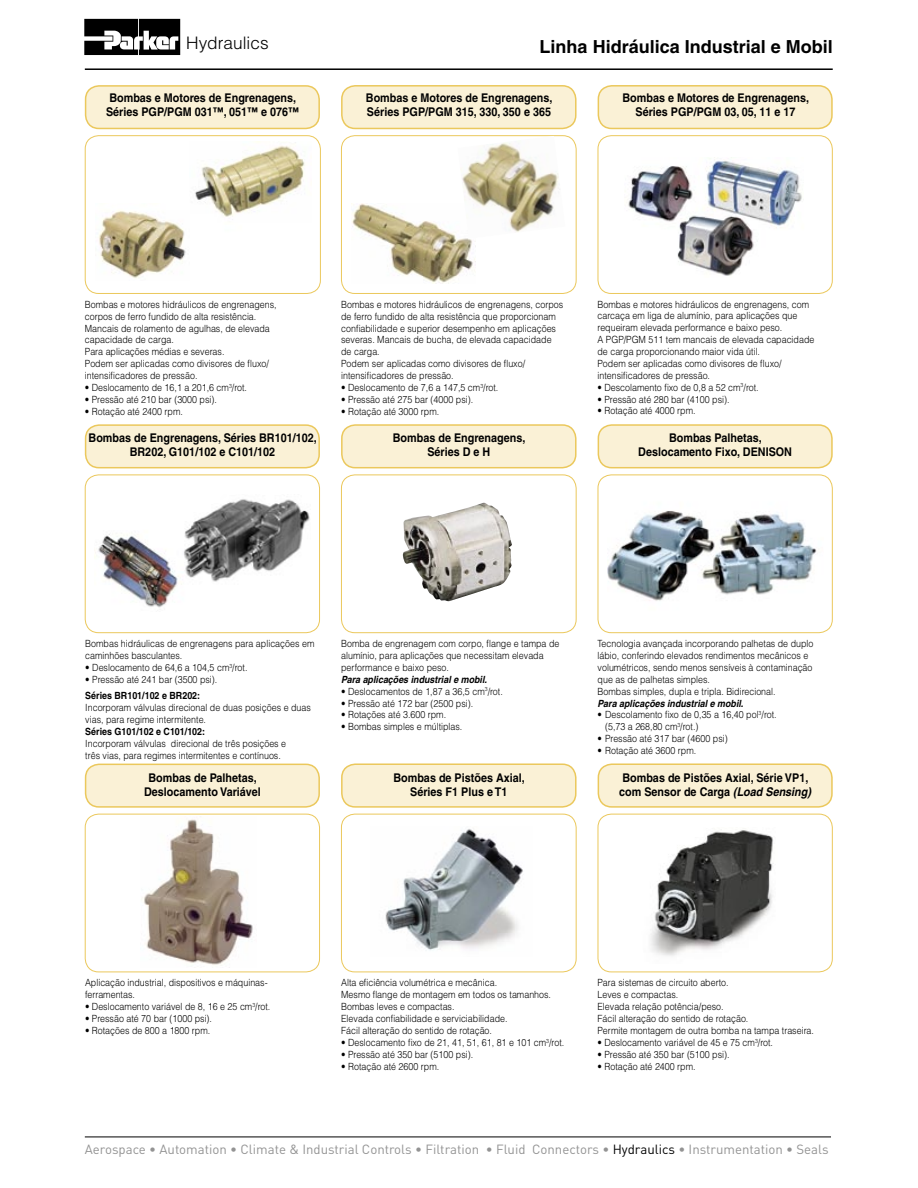
<style>
.page{position:relative;width:918px;height:1188px;background:#fff}
.page>*{position:absolute;margin:0;border:0;box-sizing:border-box;transform-origin:0 0}
.t1{font:700 18px "Helvetica";color:#000}
.t2{font:300 17.25px "Helvetica";color:#000}
.t3{font:13.2px "DIN";color:#939393}
.t4{font:700 12px/14.4px "Helvetica";color:#000;text-align:center;scale:.9 1}
.t5{font:300 9.9px/11.9px "Helvetica";color:#000;scale:.9 1}
.t6{font:italic 700 9.9px "Helvetica";color:#000;scale:.9 1}
.t7{font:700 9.9px "Helvetica";color:#000;scale:.9 1}
.s1{font-style:italic}
.s2{color:#000}
</style>
<div class="page">
<svg style="left:84px;top:85px;width:236px;height:43px;background:#f9efd0"></svg>
<svg style="left:341px;top:85px;width:236px;height:43px;background:#f9eed0"></svg>
<svg style="left:597px;top:85px;width:236px;height:43px;background:#f9efd0"></svg>
<svg style="left:341px;top:135px;width:236px;height:158px"></svg>
<svg style="left:597px;top:135px;width:236px;height:158px"></svg>
<svg style="left:84px;top:135px;width:237px;height:158px"></svg>
<hr style="left:85px;top:1137px;width:746px;height:1px;background:#000">
<hr style="left:85px;top:68px;width:748px;height:2px;background:#000">
<svg style="left:84px;top:424px;width:236px;height:44px;background:#f9eecf"></svg>
<svg style="left:341px;top:424px;width:236px;height:44px;background:#f9eece"></svg>
<svg style="left:597px;top:424px;width:236px;height:44px;background:#f9eece"></svg>
<svg style="left:341px;top:474px;width:236px;height:159px"></svg>
<svg style="left:597px;top:474px;width:236px;height:159px"></svg>
<svg style="left:84px;top:474px;width:236px;height:159px"></svg>
<svg style="left:84px;top:763px;width:236px;height:44px;background:#f9eecf"></svg>
<svg style="left:341px;top:763px;width:236px;height:44px;background:#f9eecf"></svg>
<svg style="left:597px;top:763px;width:236px;height:44px;background:#f9eecf"></svg>
<svg style="left:341px;top:813px;width:236px;height:159px"></svg>
<svg style="left:597px;top:813px;width:236px;height:159px"></svg>
<svg style="left:84px;top:813px;width:236px;height:159px"></svg>
<svg style="left:84px;top:19px;width:96px;height:36px"></svg>
<img style="left:95px;top:494px;width:218px;height:117px">
<img style="left:352px;top:204px;width:124px;height:79px">
<img style="left:624px;top:158px;width:181px;height:120px">
<img style="left:190px;top:141px;width:121px;height:95px">
<img style="left:457px;top:136px;width:108px;height:103px">
<img style="left:95px;top:204px;width:95px;height:77px">
<div style="left:395px;top:497px;width:124px;height:113px;background:#fff"></div>
<img style="left:403px;top:502px;width:109px;height:100px">
<img style="left:608px;top:485px;width:215px;height:132px">
<img style="left:140px;top:816px;width:116px;height:152px">
<img style="left:641px;top:827px;width:137px;height:137px">
<img style="left:370px;top:826px;width:162px;height:130px">
<h2 class="t2" style="left:186px;top:33px;width:84px">Hydraulics</h2>
<p class="t4" style="left:106px;top:90px;width:216px;text-align:left">Bombas e Motores de Engrenagens,<br>Séries PGP/PGM 031™, 051™ e 076™</p>
<h1 class="t1" style="left:540px;top:36px;width:295px">Linha Hidráulica Industrial e Mobil</h1>
<p class="t4" style="left:366px;top:90px;width:209px;text-align:left">Bombas e Motores de Engrenagens,<br>Séries PGP/PGM 315, 330, 350 e 365</p>
<p class="t4" style="left:622px;top:90px;width:209px">Bombas e Motores de Engrenagens,<br>Séries PGP/PGM 03, 05, 11 e 17</p>
<p class="t5" style="left:85px;top:298px;width:215px">Bombas e motores hidráulicos de engrenagens, corpos de ferro fundido de alta resistência.<br>Mancais de rolamento de agulhas, de elevada capacidade de carga.<br>Para aplicações médias e severas.<br>Podem ser aplicadas como divisores de fluxo/ intensificadores de pressão.</p>
<p class="t5" style="left:85px;top:381px;width:182px">• Deslocamento de 16,1 a 201,6 cm<sup>3</sup>/rot.</p>
<p class="t5" style="left:85px;top:393px;width:148px">• Pressão até 210 bar (3000 psi).</p>
<p class="t5" style="left:85px;top:405px;width:110px">• Rotação até 2400 rpm.</p>
<p class="t4" style="left:89px;top:430px;width:255px">Bombas de Engrenagens, Séries BR101/102,<br>BR202, G101/102 e C101/102</p>
<p class="t5" style="left:341px;top:298px;width:248px">Bombas e motores hidráulicos de engrenagens, corpos de ferro fundido de alta resistência que proporcionam confiabilidade e superior desempenho em aplicações severas. Mancais de bucha, de elevada capacidade de carga.<br>Podem ser aplicadas como divisores de fluxo/ intensificadores de pressão.</p>
<p class="t5" style="left:341px;top:381px;width:176px">• Deslocamento de 7,6 a 147,5 cm<sup>3</sup>/rot.</p>
<p class="t5" style="left:341px;top:393px;width:148px">• Pressão até 275 bar (4000 psi).</p>
<p class="t5" style="left:341px;top:405px;width:110px">• Rotação até 3000 rpm.</p>
<p class="t4" style="left:393px;top:430px;width:149px">Bombas de Engrenagens,<br>Séries D e H</p>
<p class="t5" style="left:598px;top:298px;width:242px">Bombas e motores hidráulicos de engrenagens, com carcaça em liga de alumínio, para aplicações que requeiram elevada performance e baixo peso.<br>A PGP/PGM 511 tem mancais de elevada capacidade de carga proporcionando maior vida útil.<br>Podem ser aplicadas como divisores de fluxo/ intensificadores de pressão.</p>
<p class="t5" style="left:598px;top:381px;width:181px">• Descolamento fixo de 0,8 a 52 cm<sup>3</sup>/rot.</p>
<p class="t5" style="left:598px;top:393px;width:148px">• Pressão até 280 bar (4100 psi).</p>
<p class="t5" style="left:598px;top:405px;width:110px">• Rotação até 4000 rpm.</p>
<p class="t4" style="left:638px;top:430px;width:172px">Bombas Palhetas,<br>Deslocamento Fixo, DENISON</p>
<p class="t5" style="left:85px;top:637px;width:256px">Bombas hidráulicas de engrenagens para aplicações em caminhões basculantes.</p>
<p class="t5" style="left:85px;top:661px;width:182px">• Deslocamento de 64,6 a 104,5 cm<sup>3</sup>/rot.</p>
<p class="t5" style="left:85px;top:673px;width:148px">• Pressão até 241 bar (3500 psi).</p>
<p class="t7" style="left:85px;top:690px;width:129px">Séries BR101/102 e BR202:</p>
<p class="t5" style="left:85px;top:701px;width:252px">Incorporam válvulas direcional de duas posições e duas vias, para regime intermitente.</p>
<p class="t7" style="left:85px;top:725px;width:135px">Séries G101/102 e C101/102:</p>
<p class="t5" style="left:85px;top:737px;width:225px">Incorporam válvulas direcional de três posições e três vias, para regimes intermitentes e contínuos.</p>
<p class="t4" style="left:144px;top:770px;width:131px">Bombas de Palhetas,<br>Deslocamento Variável</p>
<p class="t5" style="left:341px;top:637px;width:244px">Bomba de engrenagem com corpo, flange e tampa de alumínio, para aplicações que necessitam elevada performance e baixo peso.</p>
<p class="t6" style="left:341px;top:673px;width:164px">Para aplicações industrial e mobil.</p>
<p class="t5" style="left:341px;top:685px;width:181px">• Deslocamentos de 1,87 a 36,5 cm<sup>3</sup>/rot.</p>
<p class="t5" style="left:341px;top:697px;width:148px">• Pressão até 172 bar (2500 psi).</p>
<p class="t5" style="left:341px;top:709px;width:118px">• Rotações até 3.600 rpm.</p>
<p class="t5" style="left:341px;top:721px;width:136px">• Bombas simples e múltiplas.</p>
<p class="t4" style="left:393px;top:770px;width:148px">Bombas de Pistões Axial,<br>Séries F1 Plus e T1</p>
<p class="t5" style="left:598px;top:637px;width:241px">Tecnologia avançada incorporando palhetas de duplo lábio, conferindo elevados rendimentos mecânicos e volumétricos, sendo menos sensíveis à contaminação que as de palhetas simples.<br>Bombas simples, dupla e tripla. Bidirecional.</p>
<p class="t6" style="left:598px;top:697px;width:164px">Para aplicações industrial e mobil.</p>
<p class="t5" style="left:605px;top:709px;width:192px;text-indent:-8px">• Descolamento fixo de 0,35 a 16,40 pol<sup>3</sup>/rot. (5,73 a 268,80 cm<sup>3</sup>/rot.)</p>
<p class="t5" style="left:598px;top:733px;width:146px">• Pressão até 317 bar (4600 psi)</p>
<p class="t5" style="left:598px;top:744px;width:111px">• Rotação até 3600 rpm.</p>
<p class="t4" style="left:619px;top:770px;width:215px;text-align:left">Bombas de Pistões Axial, Série VP1, com Sensor de Carga <span class="s1">(Load Sensing)</span></p>
<p class="t5" style="left:85px;top:977px;width:204px">Aplicação industrial, dispositivos e máquinas&shy;ferramentas.</p>
<p class="t5" style="left:85px;top:1001px;width:208px">• Deslocamento variável de 8, 16 e 25 cm<sup>3</sup>/rot.</p>
<p class="t5" style="left:85px;top:1012px;width:143px">• Pressão até 70 bar (1000 psi).</p>
<p class="t5" style="left:85px;top:1024px;width:141px">• Rotações de 800 a 1800 rpm.</p>
<p class="t5" style="left:341px;top:977px;width:235px">Alta eficiência volumétrica e mecânica.<br>Mesmo flange de montagem em todos os tamanhos.<br>Bombas leves e compactas.<br>Elevada confiabilidade e serviciabilidade.<br>Fácil alteração do sentido de rotação.</p>
<p class="t5" style="left:341px;top:1036px;width:249px">• Deslocamento fixo de 21, 41, 51, 61, 81 e 101 cm<sup>3</sup>/rot.</p>
<p class="t5" style="left:341px;top:1048px;width:148px">• Pressão até 350 bar (5100 psi).</p>
<p class="t5" style="left:341px;top:1060px;width:110px">• Rotação até 2600 rpm.</p>
<p class="t5" style="left:598px;top:977px;width:242px">Para sistemas de circuito aberto.<br>Leves e compactas.<br>Elevada relação potência/peso.<br>Fácil alteração do sentido de rotação.<br>Permite montagem de outra bomba na tampa traseira.</p>
<p class="t5" style="left:598px;top:1036px;width:197px">• Deslocamento variável de 45 e 75 cm<sup>3</sup>/rot.</p>
<p class="t5" style="left:598px;top:1048px;width:148px">• Pressão até 350 bar (5100 psi).</p>
<p class="t5" style="left:598px;top:1060px;width:110px">• Rotação até 2400 rpm.</p>
<h3 class="t3" style="left:85px;top:1141px;width:745px">Aerospace • Automation • Climate &amp; Industrial Controls • Filtration • Fluid Connectors • <span class="s2">Hydraulics</span> • Instrumentation • Seals</h3>
</div>
